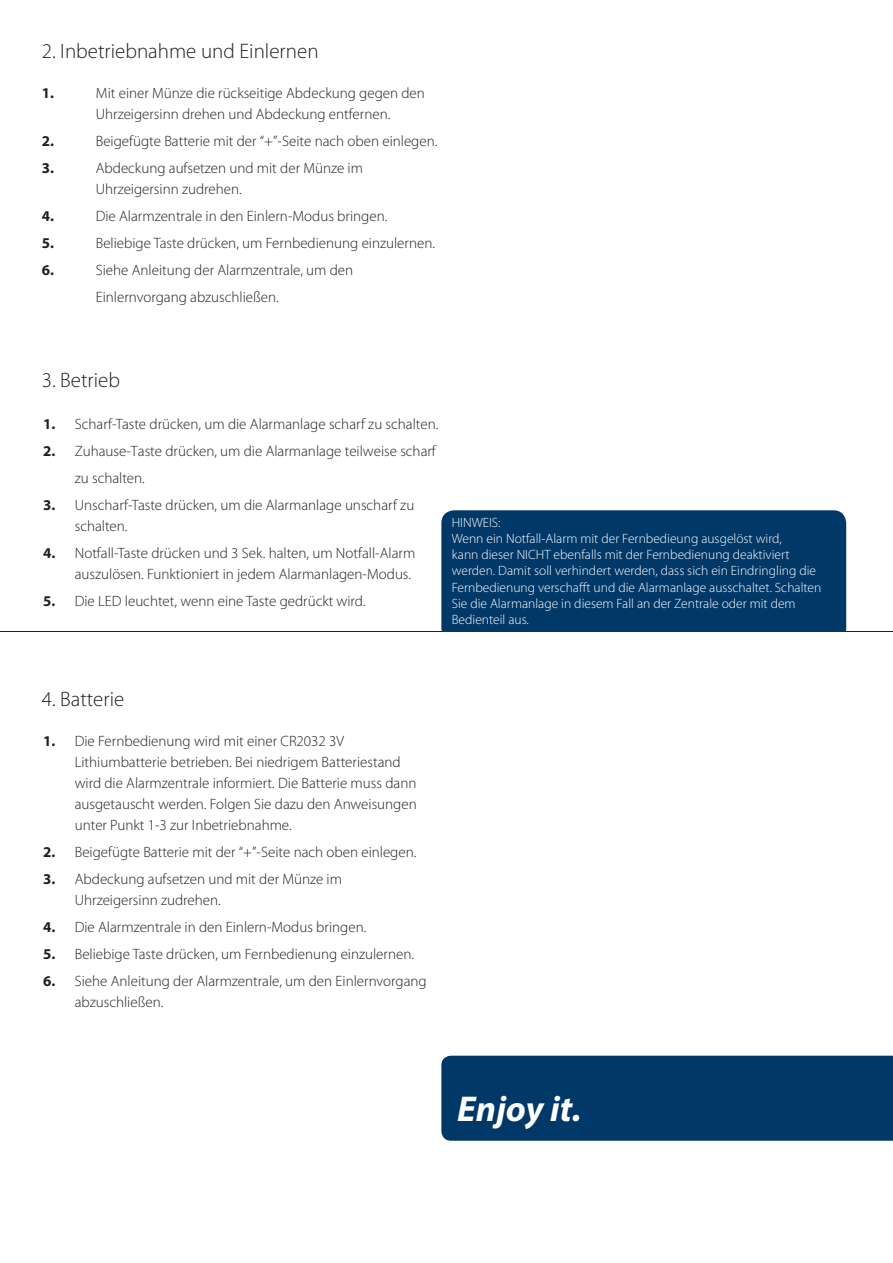
<style>
.page{position:relative;width:893px;height:1263px;background:#fff}
.page>*{position:absolute;margin:0;border:0;box-sizing:border-box;transform-origin:0 0}
.t1{font:italic 700 36px "Myriad Pro";color:#fff}
.t2{font:300 21px "Myriad Pro";color:#231f20}
.Tab{font:300 15px/21px "Myriad Pro";color:#231f20}
.Tab-2{font:700 15px "Myriad Pro";color:#231f20}
.t3{font:300 13.5px/16.2px "Myriad Pro";color:#fff}
</style>
<div class="page">
<hr style="left:0;top:631px;width:893px;height:1px;background:#231f20">
<div style="left:441px;top:510px;width:405px;height:131px;background:#003867;border-radius:13px"></div>
<div style="left:435px;top:632px;width:417px;height:32px;background:#fff"></div>
<div style="left:441px;top:1056px;width:452px;height:85px;background:#003867"></div>
<p class="t2" style="left:42px;top:40px;width:278px">2. Inbetriebnahme und Einlernen</p>
<p class="Tab" style="left:96px;top:83px;width:331px">Mit einer Münze die rückseitige Abdeckung gegen den</p>
<p class="Tab-2" style="left:42px;top:84px;width:14px">1.</p>
<p class="Tab-2" style="left:42px;top:132px;width:14px">2.</p>
<p class="Tab-2" style="left:42px;top:159px;width:14px">3.</p>
<p class="Tab-2" style="left:42px;top:207px;width:14px">4.</p>
<p class="Tab-2" style="left:42px;top:234px;width:14px">5.</p>
<p class="Tab-2" style="left:42px;top:261px;width:14px">6.</p>
<p class="Tab" style="left:96px;top:104px;width:296px">Uhrzeigersinn drehen und Abdeckung entfernen.</p>
<p class="Tab" style="left:96px;top:131px;width:343px">Beigefügte Batterie mit der -”+“ Seite nach oben einlegen.</p>
<p class="Tab" style="left:96px;top:158px;width:269px">Abdeckung aufsetzen und mit der Münze im</p>
<p class="Tab" style="left:96px;top:179px;width:147px">Uhrzeigersinn zudrehen.</p>
<p class="Tab" style="left:96px;top:206px;width:293px">Die Alarmzentrale in den Einlern-Modus bringen.</p>
<p class="Tab" style="left:96px;top:233px;width:341px">Beliebige Taste drücken, um Fernbedienung einzulernen.</p>
<p class="Tab" style="left:96px;top:260px;width:259px">Siehe Anleitung der Alarmzentrale, um den</p>
<p class="Tab" style="left:96px;top:287px;width:185px">Einlernvorgang abzuschließen.</p>
<p class="t2" style="left:42px;top:368px;width:80px">3. Betrieb</p>
<p class="Tab-2" style="left:43px;top:414px;width:14px">1.</p>
<p class="Tab-2" style="left:43px;top:441px;width:14px">2.</p>
<p class="Tab-2" style="left:43px;top:495px;width:14px">3.</p>
<p class="Tab-2" style="left:43px;top:543px;width:14px">4.</p>
<p class="Tab-2" style="left:43px;top:591px;width:14px">5.</p>
<p class="Tab" style="left:75px;top:414px;width:365px">Scharf-Taste drücken, um die Alarmanlage scharf zu schalten.</p>
<p class="Tab" style="left:75px;top:441px;width:363px">Zuhause-Taste drücken, um die Alarmanlage teilweise scharf</p>
<p class="Tab" style="left:75px;top:468px;width:72px">zu schalten.</p>
<p class="Tab" style="left:75px;top:495px;width:341px">Unscharf-Taste drücken, um die Alarmanlage unscharf zu</p>
<p class="Tab" style="left:75px;top:516px;width:54px">schalten.</p>
<p class="Tab" style="left:75px;top:543px;width:342px">Notfall-Taste drücken und 3 Sek. halten, um Notfall-Alarm</p>
<p class="Tab" style="left:75px;top:564px;width:338px">auszulösen. Funktioniert in jedem Alarmanlagen-Modus.</p>
<p class="Tab" style="left:75px;top:591px;width:292px">Die LED leuchtet, wenn eine Taste gedrückt wird.</p>
<p class="t3" style="left:452px;top:514px;width:50px">HINWEIS:</p>
<p class="t3" style="left:452px;top:531px;width:371px">Wenn ein Notfall-Alarm mit der Fernbedieung ausgelöst wird,<br>kann dieser NICHT ebenfalls mit der Fernbedienung deaktiviert werden. Damit soll verhindert werden, dass sich ein Eindringling die Fernbedienung verschafft und die Alarmanlage ausschaltet. Schalten Sie die Alarmanlage in diesem Fall an der Zentrale oder mit dem Bedienteil aus.</p>
<p class="t2" style="left:42px;top:687px;width:84px">4. Batterie</p>
<p class="Tab-2" style="left:43px;top:731px;width:14px">1.</p>
<p class="Tab-2" style="left:43px;top:842px;width:14px">2.</p>
<p class="Tab-2" style="left:43px;top:869px;width:14px">3.</p>
<p class="Tab-2" style="left:43px;top:917px;width:14px">4.</p>
<p class="Tab-2" style="left:43px;top:944px;width:14px">5.</p>
<p class="Tab-2" style="left:43px;top:971px;width:14px">6.</p>
<p class="Tab" style="left:75px;top:731px;width:271px">Die Fernbedienung wird mit einer CR2032 V3</p>
<p class="Tab" style="left:75px;top:752px;width:343px">Lithiumbatterie betrieben. Bei niedrigem Batteriestand wird die Alarmzentrale informiert. Die Batterie muss dann ausgetauscht werden. Folgen Sie dazu den Anweisungen unter Punkt 1-3 zur Inbetriebnahme.</p>
<p class="Tab" style="left:75px;top:842px;width:343px">Beigefügte Batterie mit der -”+“ Seite nach oben einlegen.</p>
<p class="Tab" style="left:75px;top:869px;width:269px">Abdeckung aufsetzen und mit der Münze im</p>
<p class="Tab" style="left:75px;top:890px;width:147px">Uhrzeigersinn zudrehen.</p>
<p class="Tab" style="left:75px;top:917px;width:293px">Die Alarmzentrale in den Einlern-Modus bringen.</p>
<p class="Tab" style="left:75px;top:944px;width:341px">Beliebige Taste drücken, um Fernbedienung einzulernen.</p>
<p class="Tab" style="left:75px;top:971px;width:353px">Siehe Anleitung der Alarmzentrale, um den Einlernvorgang</p>
<p class="Tab" style="left:75px;top:992px;width:90px">abzuschließen.</p>
<p class="t1" style="left:457px;top:1085px;width:126px">Enjoy it.</p>
</div>
